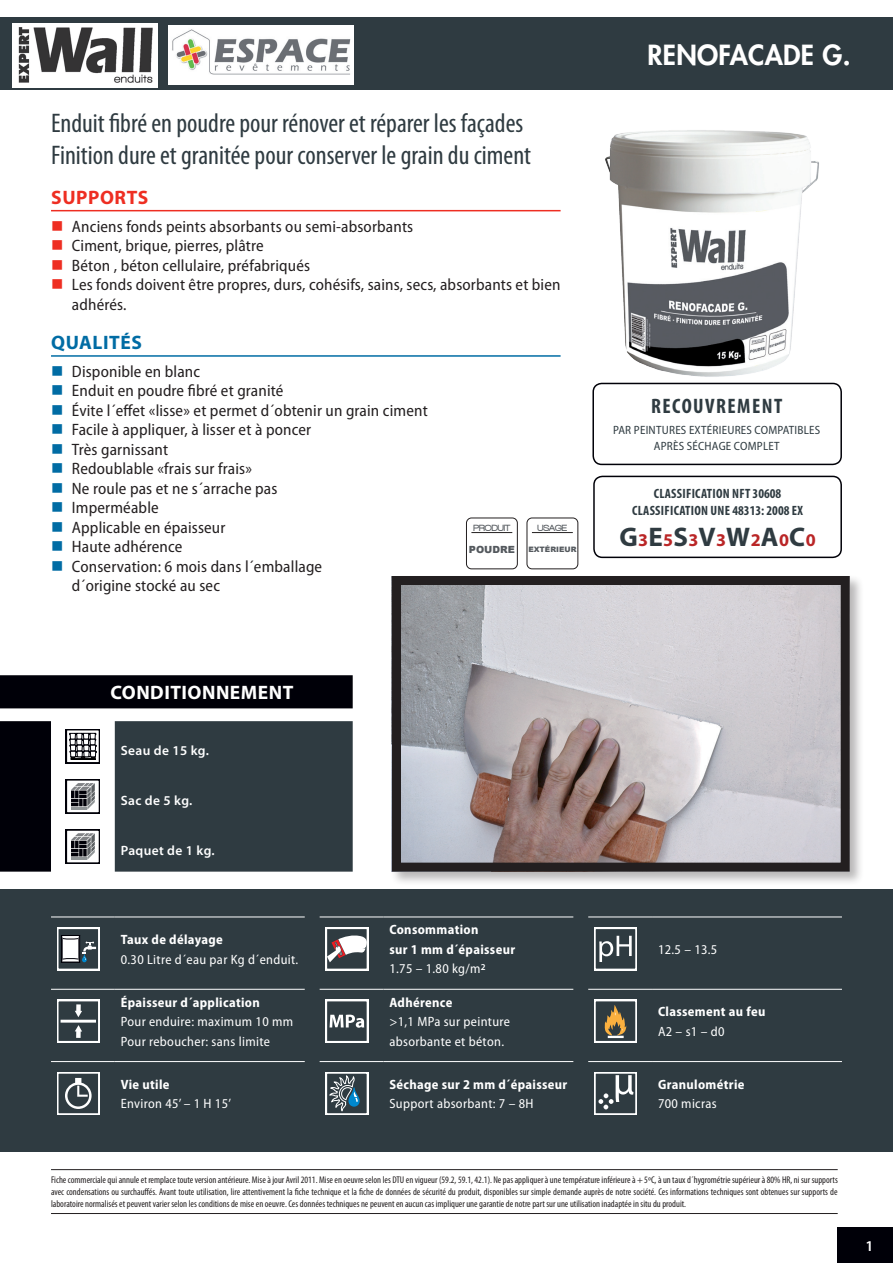
<style>
.page{position:relative;width:893px;height:1263px;background:#fff}
.page>*{position:absolute;margin:0;border:0;box-sizing:border-box;transform-origin:0 0}
.t1{font:condensed 27px/32.4px "Myriad Pro";color:#2f3b41}
.t2{font:700 27px "Myriad Pro";color:#2f3b41}
.t3{font:800 27px "Futura Std";letter-spacing:.01em;color:#fff}
.t4{font:700 condensed 21px "Myriad Pro";letter-spacing:.07em;color:#2f3b41}
.t5{font:700 19.5px "Myriad Pro";letter-spacing:.025em;color:#fff}
.t6{font:700 19.5px "Myriad Pro";letter-spacing:.03em;color:#ee2e22}
.t7{font:700 19.5px "Myriad Pro";letter-spacing:.03em;color:#006ca4}
.t8{font:semi-condensed 16.5px/19.5px "Myriad Pro";letter-spacing:.01em;color:#231f20}
.t9{font:600 15px "Myriad Pro";color:#fff}
.t10{font:semi-condensed 13.5px/19.5px "Myriad Pro";letter-spacing:.025em;color:#fff}
.t11{font:700 semi-condensed 13.5px/19.5px "Myriad Pro";letter-spacing:.025em;color:#fff}
.t12{font:700 condensed 13.5px/16.5px "Myriad Pro";letter-spacing:.02em;color:#2f3b41;text-align:center}
.t13{font:600 13.5px "Myriad Pro";letter-spacing:.025em;color:#fff}
.t14{font:semi-condensed 12px "Myriad Pro";letter-spacing:.02em;color:#2f3b41}
.t15{font:900 9.9px "Arial";color:#54595e}
.t16{font:condensed 9.75px/12px "Myriad Pro";color:#231f20;text-align:justify}
.t17{font:900 9.15px "Walkway";color:#54595e}
.t18{font:900 7.5px "Arial";color:#54595e}
.s1{font-size:18px;color:#ba2627}
.s2{font-weight:400}
</style>
<div class="page">
<div style="left:838px;top:1227px;width:55px;height:36px;background:#000008"></div>
<div style="left:0;top:889px;width:893px;height:263px;background:#2f3b41"></div>
<div style="left:0;top:18px;width:893px;height:72px;background:#2f3b41"></div>
<hr style="left:51px;top:1169px;width:787px;height:1px;background:#231f20">
<hr style="left:51px;top:1213px;width:787px;height:1px;background:#231f20">
<img style="left:13px;top:23px;width:144px;height:64px">
<img style="left:169px;top:26px;width:185px;height:59px">
<img style="left:600px;top:130px;width:235px;height:253px">
<hr style="left:51px;top:210px;width:510px;height:1px;background:#ee2e22">
<hr style="left:51px;top:355px;width:510px;height:2px;background:#006ca4">
<hr style="left:51px;top:916px;width:64px;height:1px;background:#fff">
<hr style="left:115px;top:916px;width:190px;height:1px;background:#fff">
<hr style="left:51px;top:989px;width:64px;height:1px;background:#fff">
<hr style="left:115px;top:989px;width:190px;height:1px;background:#fff">
<hr style="left:51px;top:1061px;width:64px;height:1px;background:#fff">
<hr style="left:115px;top:1061px;width:190px;height:1px;background:#fff">
<svg style="left:57px;top:927px;width:43px;height:43px"></svg>
<svg style="left:57px;top:1000px;width:43px;height:42px"></svg>
<svg style="left:57px;top:1072px;width:43px;height:43px"></svg>
<hr style="left:320px;top:916px;width:63px;height:1px;background:#fff">
<hr style="left:383px;top:916px;width:190px;height:1px;background:#fff">
<hr style="left:320px;top:989px;width:63px;height:1px;background:#fff">
<hr style="left:383px;top:989px;width:190px;height:1px;background:#fff">
<hr style="left:320px;top:1061px;width:63px;height:1px;background:#fff">
<hr style="left:383px;top:1061px;width:190px;height:1px;background:#fff">
<svg style="left:326px;top:927px;width:42px;height:43px"></svg>
<svg style="left:326px;top:1000px;width:42px;height:42px"></svg>
<svg style="left:326px;top:1072px;width:42px;height:43px;background:#62737c"></svg>
<hr style="left:588px;top:916px;width:64px;height:1px;background:#fff">
<hr style="left:652px;top:916px;width:190px;height:1px;background:#fff">
<hr style="left:588px;top:989px;width:64px;height:1px;background:#fff">
<hr style="left:652px;top:989px;width:190px;height:1px;background:#fff">
<hr style="left:588px;top:1061px;width:64px;height:1px;background:#fff">
<hr style="left:652px;top:1061px;width:190px;height:1px;background:#fff">
<svg style="left:594px;top:927px;width:43px;height:43px"></svg>
<svg style="left:594px;top:1000px;width:43px;height:42px;background:#706c5e"></svg>
<svg style="left:594px;top:1072px;width:43px;height:43px"></svg>
<svg style="left:0;top:675px;width:353px;height:197px;fill:#000008"></svg>
<svg style="left:51px;top:721px;width:302px;height:151px"></svg>
<div style="left:593px;top:476px;width:249px;height:82px;border:2px solid #000008;border-radius:9px"></div>
<div style="left:592px;top:383px;width:250px;height:82px;border:2px solid #000008;border-radius:9px"></div>
<div style="left:390px;top:574px;width:474px;height:312px;background:#231f20;opacity:.32"></div>
<img style="left:402px;top:586px;width:438px;height:276px">
<div style="left:392px;top:576px;width:458px;height:296px;border:9px solid #231f20"></div>
<div style="left:466px;top:517px;width:52px;height:52px;border:1px solid #231f20;border-radius:5px"></div>
<hr style="left:471px;top:532px;width:41px;height:1px;background:#231f20">
<div style="left:526px;top:517px;width:52px;height:52px;border:1px solid #231f20;border-radius:5px"></div>
<hr style="left:532px;top:532px;width:41px;height:1px;background:#231f20">
<h1 class="t1" style="left:51px;top:106px;width:481px">Enduit fibré en poudre pour rénover et réparer les façades<br>Finition dure et granitée pour conserver le grain du ciment</h1>
<h3 class="t6" style="left:51px;top:184px;width:99px">SUPPORTS</h3>
<h3 class="t8" style="left:72px;top:216px;width:490px">Anciens fonds peints absorbants ou semi-absorbants<br>Ciment, brique, pierres, plâtre<br>Béton , béton cellulaire, préfabriqués<br>Les fonds doivent être propres, durs, cohésifs, sains, secs, absorbants et bien adhérés.</h3>
<h3 class="t7" style="left:51px;top:330px;width:92px">QUALITÉS</h3>
<p class="t8" style="left:72px;top:361px;width:357px">Disponible en blanc<br>Enduit en poudre fibré et granité<br>Évite l´effet «lisse» et permet d´obtenir un grain ciment<br>Facile à appliquer, à lisser et à poncer<br>Très garnissant<br>Redoublable «frais sur frais»<br>Ne roule pas et ne s´arrache pas<br>Imperméable<br>Applicable en épaisseur<br>Haute adhérence<br>Conservation: 6 mois dans l´emballage<br>d´origine stocké au sec</p>
<p class="t17" style="left:537px;top:523px;width:31px">USAGE</p>
<p class="t18" style="left:528px;top:544px;width:50px">EXTÉRIEUR</p>
<p class="t17" style="left:473px;top:523px;width:38px">PRODUIT</p>
<p class="t15" style="left:469px;top:542px;width:48px">POUDRE</p>
<h1 class="t3" style="left:648px;top:38px;width:204px">RENOFACADE G.</h1>
<h2 class="t4" style="left:651px;top:393px;width:133px">RECOUVREMENT</h2>
<p class="t14" style="left:613px;top:423px;width:7px">par</p>
<p class="t14" style="left:634px;top:423px;width:7px">peint</p>
<p class="t14" style="left:662px;top:423px;width:46px">ures extérie</p>
<p class="t14" style="left:727px;top:423px;width:48px">ures compatibles</p>
<p class="t14" style="left:654px;top:439px;width:41px">aprèssécha</p>
<p class="t14" style="left:719px;top:439px;width:37px">ge complet</p>
<h3 class="t12" style="left:632px;top:485px;width:172px">CLASSIFICATION NFT 30608<br>CLASSIFICATION UNE 48313: 2008 EX</h3>
<h1 class="t2" style="left:619px;top:519px;width:198px">G<span class="s1">3</span>E<span class="s1">5</span>S<span class="s1">3</span>V<span class="s1">3</span>W<span class="s1">2</span>A<span class="s1">0</span>C<span class="s1">0</span></h1>
<h3 class="t5" style="left:110px;top:680px;width:64px">CONDITIO</h3>
<h3 class="t5" style="left:202px;top:680px;width:92px">NNEMENT</h3>
<h3 class="t13" style="left:121px;top:741px;width:90px">Seau de 15 kg.</h3>
<h3 class="t13" style="left:121px;top:792px;width:73px">Sac de 5 kg.</h3>
<h3 class="t13" style="left:121px;top:842px;width:95px">Paquet de 1 kg.</h3>
<h3 class="t11" style="left:121px;top:929px;width:104px">Taux de délayage</h3>
<h3 class="t10" style="left:121px;top:949px;width:179px">0.30 Litre d´eau par Kg d´enduit.</h3>
<h3 class="t11" style="left:121px;top:992px;width:141px">Épaisseur d´application</h3>
<h3 class="t10" style="left:121px;top:1012px;width:174px">Pour enduire: maximum 10 mm<br>Pour reboucher: sans limite</h3>
<h3 class="t11" style="left:121px;top:1074px;width:50px">Vie utile</h3>
<h3 class="t10" style="left:121px;top:1094px;width:112px">Environ 45’ – 1 H 15’</h3>
<h3 class="t11" style="left:389px;top:920px;width:127px">Consommation<br>sur 1 mm d´épaisseur<br><span class="s2">1.75 – 1.80 kg/m</span><sup>2</sup></h3>
<h3 class="t11" style="left:389px;top:992px;width:64px">Adhérence</h3>
<h3 class="t10" style="left:389px;top:1012px;width:122px">&gt;1,1 MPa sur peinture absorbante et béton.</h3>
<h3 class="t11" style="left:389px;top:1074px;width:179px">Séchage sur 2 mm d´épaisseur</h3>
<h3 class="t10" style="left:389px;top:1094px;width:146px">Support absorbant: 7 – 8H</h3>
<h3 class="t10" style="left:658px;top:939px;width:61px">12.5 – 13.5</h3>
<h3 class="t11" style="left:658px;top:1002px;width:109px">Classement au feu</h3>
<h3 class="t10" style="left:658px;top:1021px;width:68px">A2 – s1 – d0</h3>
<h3 class="t11" style="left:658px;top:1074px;width:88px">Granulométrie</h3>
<h3 class="t10" style="left:658px;top:1094px;width:60px">700 micras</h3>
<p class="t16" style="left:51px;top:1173px;width:788px">Fiche commerciale qui annule et remplace toute version antérieure. Mise à jour Avril 2011. Mise en oeuvre selon les DTU en vigueur (59.2, 59.1, 42.1). Ne pas appliquer à une température inférieure à + 5ºC, à un taux d´hygrométrie supérieur à 80% HR, ni sur supports avec condensations ou surchauffés. Avant toute utilisation, lire attentivement la fiche technique et la fiche de données de sécurité du produit, disponibles sur simple demande auprès de notre société. Ces informations techniques sont obtenues sur supports de laboratoire normalisés et peuvent varier selon les conditions de mise en oeuvre. Ces données techniques ne peuvent en aucun cas impliquer une garantie de notre part sur une utilisation inadaptée in situ du produit.</p>
<h3 class="t9" style="left:866px;top:1236px;width:10px">1</h3>
</div>
